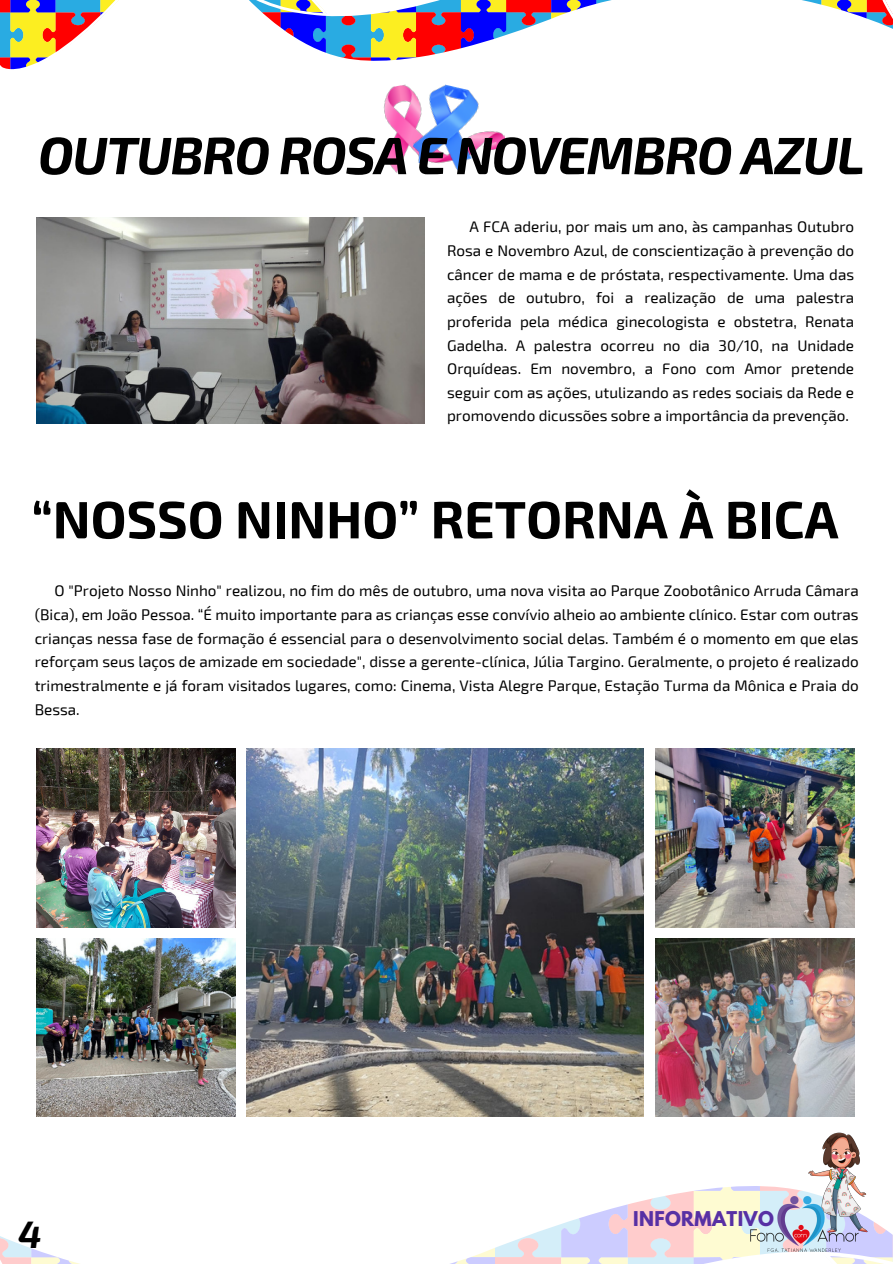
<style>
.page{position:relative;width:893px;height:1264px;background:#fff}
.page>*{position:absolute;margin:0;border:0;box-sizing:border-box;transform-origin:0 0}
.t1{font:italic 700 52.5px "Exo 2";letter-spacing:-.025em;color:#000}
.t2{font:700 52.5px "Exo 2";color:#000}
.t3{font:italic 700 37.5px "Exo 2";color:#000}
.t4{font:700 18px "League Spartan";letter-spacing:.02em;color:#5730a4}
.t5{font:15.3px/23.7px "Exo 2";color:#000;text-align:justify}
</style>
<div class="page">
<img style="left:36px;top:748px;width:199px;height:179px">
<img style="left:36px;top:938px;width:199px;height:178px">
<img style="left:246px;top:748px;width:398px;height:368px">
<img style="left:655px;top:748px;width:199px;height:179px">
<img style="left:655px;top:938px;width:199px;height:178px">
<svg style="left:0;top:1186px;width:892px;height:77px"></svg>
<img style="left:808px;top:1132px;width:84px;height:102px">
<img style="left:745px;top:1182px;width:118px;height:81px">
<svg style="left:0;top:0;width:892px;height:70px"></svg>
<img style="left:36px;top:217px;width:388px;height:207px">
<img style="left:373px;top:69px;width:134px;height:104px">
<img style="left:409px;top:81px;width:77px;height:92px">
<p class="t1" style="left:38px;top:121px;width:828px">OUTUBRO ROSA E NOVEMBRO AZUL</p>
<p class="t5" style="left:447px;top:214px;width:408px;text-indent:22px">A FCA aderiu, por mais um ano, às campanhas Outubro Rosa e Novembro Azul, de conscientização à prevenção do câncer de mama e de próstata, respectivamente. Uma das ações de outubro, foi a realização de uma palestra proferida pela médica ginecologista e obstetra, Renata Gadelha. A palestra ocorreu no dia 30/10, na Unidade Orquídeas. Em novembro, a Fono com Amor pretende seguir com as ações, utulizando as redes sociais da Rede e promovendo dicussões sobre a importância da prevenção.</p>
<p class="t2" style="left:32px;top:485px;width:808px">“NOSSO NINHO” RETORNA À BICA</p>
<p class="t5" style="left:35px;top:578px;width:825px;text-indent:20px">O "Projeto Nosso Ninho" realizou, no fim do mês de outubro, uma nova visita ao Parque Zoobotânico Arruda Câmara (Bica), em João Pessoa. “É muito importante para as crianças esse convívio alheio ao ambiente clínico. Estar com outras crianças nessa fase de formação é essencial para o desenvolvimento social delas. Também é o momento em que elas reforçam seus laços de amizade em sociedade", disse a gerente-clínica, Júlia Targino. Geralmente, o projeto é realizado trimestralmente e já foram visitados lugares, como: Cinema, Vista Alegre Parque, Estação Turma da Mônica e Praia do Bessa.</p>
<p class="t3" style="left:18px;top:1209px;width:25px">4</p>
<p class="t4" style="left:633px;top:1209px;width:142px">INFORMATIVO</p>
</div>
